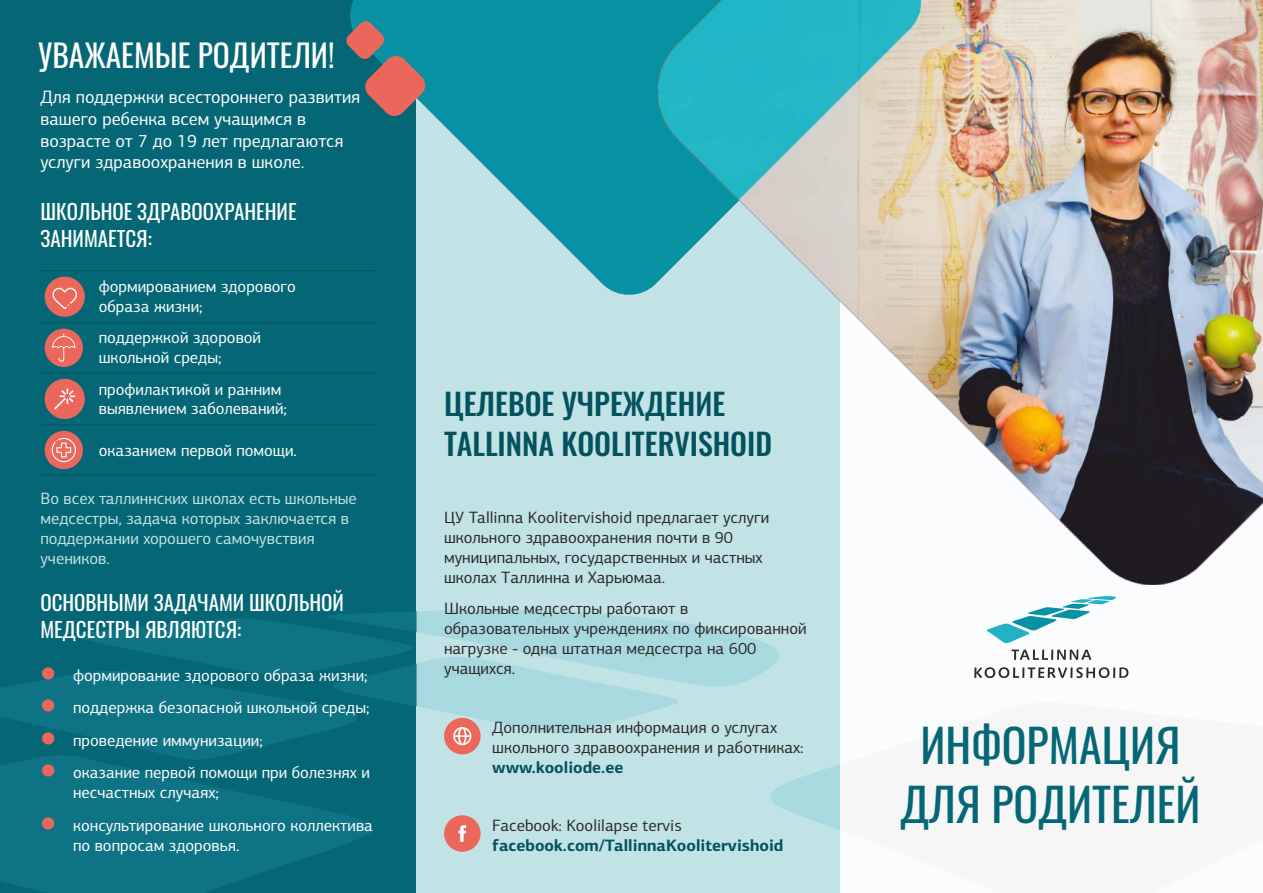
<style>
.page{position:relative;width:1263px;height:893px;background:#fff}
.page>*{position:absolute;margin:0;border:0;box-sizing:border-box;transform-origin:0 0}
.t1{font:46.05px/58.7px "Oswald";color:#056775;text-align:center}
.t2{font:31.5px "Oswald";color:#fefefe}
.t3{font:500 30px/40.3px "Oswald";color:#04525e}
.t4{font:21px/26.8px "Oswald";color:#fefefe}
.t5{font:18px/21.6px "PF Centro Sans Pro";color:#fefefe}
.t6{font:16.5px/19.8px "PF Centro Sans Pro";color:#2b2a29}
.t7{font:16.5px/19.8px "PF Centro Sans Pro";color:#fefefe}
.t8{font:16.5px/19.8px "PF Centro Sans Pro";color:#c1e3e6}
.t9{font:700 16.5px "PF Centro Sans Pro";color:#04525e}
.s1{color:#ec675b}
</style>
<div class="page">
<div style="left:0;top:0;width:417px;height:893px;background:#056775"></div>
<div style="left:417px;top:0;width:423px;height:893px;background:#c1e3e6"></div>
<svg style="left:350px;top:0;width:309px;height:299px;fill:#0791a2"></svg>
<svg style="left:0;top:760px;width:372px;height:133px;fill:#0e7485"></svg>
<svg style="left:0;top:611px;width:417px;height:149px"></svg>
<div style="left:840px;top:0;width:423px;height:893px;background:#fafcfd"></div>
<svg style="left:770px;top:765px;width:70px;height:65px"></svg>
<svg style="left:987px;top:596px;width:129px;height:47px"></svg>
<svg style="left:974px;top:667px;width:154px;height:11px"></svg>
<svg style="left:1011px;top:649px;width:80px;height:11px"></svg>
<svg style="left:346px;top:21px;width:80px;height:96px"></svg>
<div style="left:45px;top:277px;width:40px;height:40px;background:#ec675b;border-radius:50%"></div>
<svg style="left:52px;top:288px;width:25px;height:21px"></svg>
<div style="left:45px;top:379px;width:40px;height:40px;background:#ec675b;border-radius:50%"></div>
<svg style="left:54px;top:388px;width:21px;height:22px"></svg>
<div style="left:45px;top:431px;width:38px;height:38px;background:#ec675b;border-radius:50%"></div>
<svg style="left:52px;top:438px;width:24px;height:24px"></svg>
<div style="left:45px;top:329px;width:38px;height:38px;background:#ec675b;border-radius:50%"></div>
<svg style="left:52px;top:334px;width:23px;height:28px"></svg>
<hr style="left:40px;top:322px;width:336px;height:1px;background:#04525e">
<hr style="left:40px;top:373px;width:336px;height:1px;background:#04525e">
<hr style="left:40px;top:425px;width:336px;height:1px;background:#04525e">
<hr style="left:40px;top:475px;width:336px;height:1px;background:#04525e">
<hr style="left:40px;top:270px;width:336px;height:1px;background:#04525e">
<svg style="left:417px;top:610px;width:362px;height:124px;fill:#a8d9df"></svg>
<div style="left:444px;top:815px;width:37px;height:37px;background:#ec675b;border-radius:50%"></div>
<svg style="left:458px;top:825px;width:8px;height:17px"></svg>
<div style="left:444px;top:718px;width:37px;height:36px;background:#ec675b;border-radius:50%"></div>
<svg style="left:453px;top:727px;width:18px;height:18px"></svg>
<img style="left:659px;top:0;width:604px;height:585px">
<h2 class="t2" style="left:38px;top:31px;width:298px">УВАЖАЕМЫЕ РОДИТЕЛИ!</h2>
<p class="t5" style="left:40px;top:88px;width:321px">Для поддержки всестороннего развития вашего ребенка всем учащимся в возрасте от 7 до 19 лет предлагаются услуги здравоохранения в школе.</p>
<p class="t4" style="left:40px;top:197px;width:258px">ШКОЛЬНОЕ ЗДРАВООХРАНЕНИЕ<br>ЗАНИМАЕТСЯ:</p>
<p class="t7" style="left:99px;top:278px;width:198px">формированием здорового образа жизни;</p>
<p class="t7" style="left:99px;top:329px;width:164px">поддержкой здоровой школьной среды;</p>
<p class="t7" style="left:99px;top:381px;width:190px">профилактикой и ранним выявлением заболеваний;</p>
<p class="t7" style="left:99px;top:442px;width:200px">оказанием первой помощи.</p>
<p class="t8" style="left:40px;top:490px;width:318px">Во всех таллиннских школах есть школьные медсестры, задача которых заключается в поддержании хорошего самочувствия учеников.</p>
<p class="t4" style="left:40px;top:588px;width:305px">ОСНОВНЫМИ ЗАДАЧАМИ ШКОЛЬНОЙ<br>МЕДСЕСТРЫ ЯВЛЯЮТСЯ:</p>
<p class="t7" style="left:40px;top:666px;width:329px"><span class="s1">●</span> формирование здорового образа жизни;</p>
<p class="t7" style="left:40px;top:699px;width:331px"><span class="s1">●</span> поддержка безопасной школьной среды;</p>
<p class="t7" style="left:40px;top:732px;width:224px"><span class="s1">●</span> проведение иммунизации;</p>
<p class="t7" style="left:73px;top:764px;width:298px;text-indent:-33px"><span class="s1">●</span> оказание первой помощи при болезнях и несчастных случаях;</p>
<p class="t7" style="left:73px;top:817px;width:301px;text-indent:-33px"><span class="s1">●</span> консультирование школьного коллектива по вопросам здоровья.</p>
<h3 class="t3" style="left:444px;top:382px;width:330px">ЦЕЛЕВОЕ УЧРЕЖДЕНИЕ<br>TALLINNA KOOLITERVISHOID</h3>
<p class="t6" style="left:444px;top:509px;width:327px">ЦУ Tallinna Koolitervishoid предлагает услуги школьного здравоохранения почти в 90 муниципальных, государственных и частных школах Таллинна и Харьюмаа.</p>
<p class="t6" style="left:444px;top:600px;width:364px">Школьные медсестры работают в образовательных учреждениях по фиксированной нагрузке - одна штатная медсестра на 600 учащихся.</p>
<p class="t6" style="left:492px;top:719px;width:313px">Дополнительная информация о услугах школьного здравоохранения и работниках:</p>
<p class="t9" style="left:492px;top:761px;width:133px">www.kooliode.ee</p>
<p class="t6" style="left:492px;top:817px;width:191px">Facebook: Koolilapse tervis</p>
<p class="t9" style="left:492px;top:838px;width:293px">facebook.com/TallinnaKoolitervishoid</p>
<h1 class="t1" style="left:900px;top:714px;width:302px">ИНФОРМАЦИЯ<br>ДЛЯ РОДИТЕЛЕЙ</h1>
</div>
